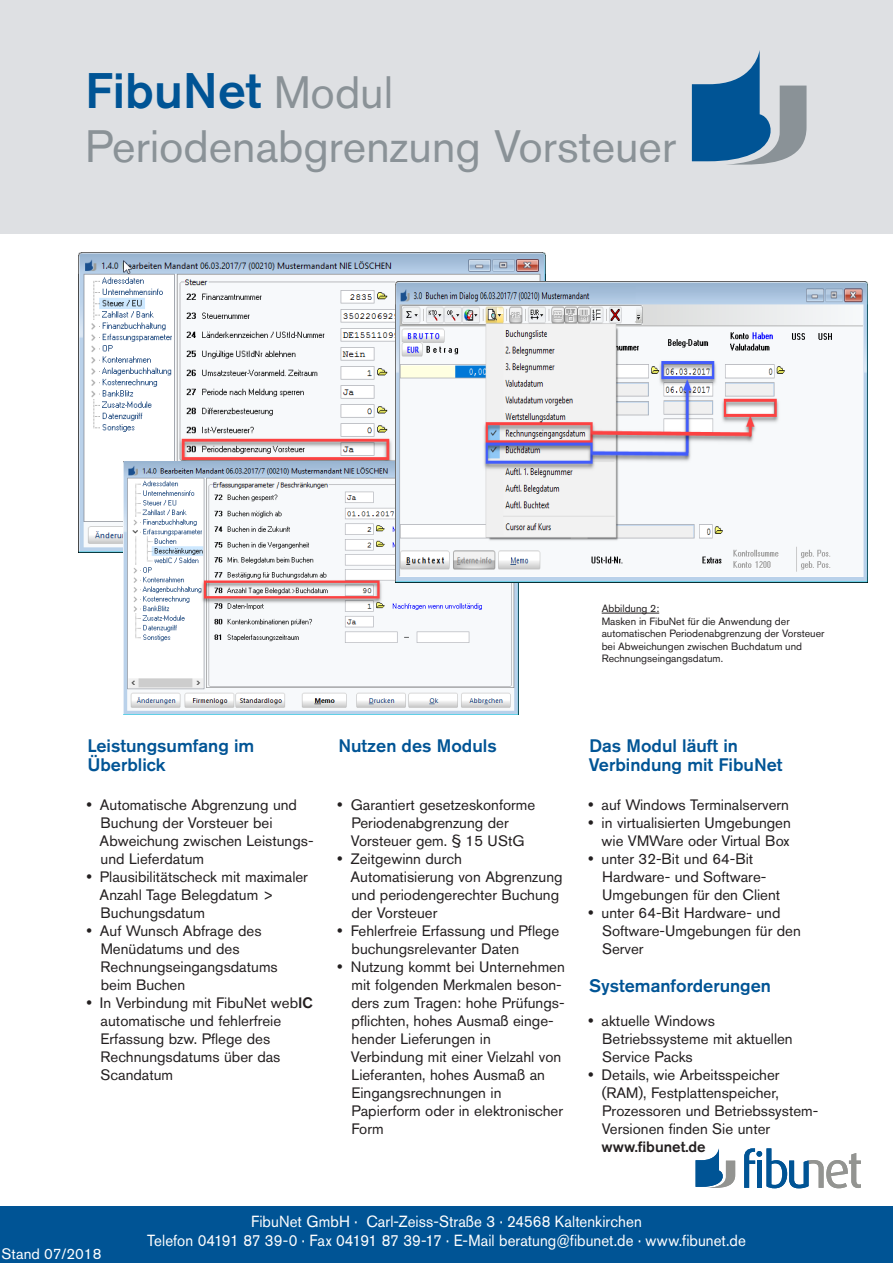
<style>
.page{position:relative;width:893px;height:1263px;background:#fff}
.page>*{position:absolute;margin:0;border:0;box-sizing:border-box;transform-origin:0 0}
.head_light{font:500 49.5px "Akzidenz Grotesk BE";color:#005495}
.head_light-2{font:45px "Akzidenz Grotesk BE";color:#8a9297}
.t1{font:500 18px/19.5px "Akzidenz Grotesk BE";color:#005495}
.t2{font:16.05px/19.2px "Akzidenz Grotesk BE";letter-spacing:.005em;color:#fff;text-align:center;scale:.94 1}
.t3{font:15px/18px "Akzidenz Grotesk BE";color:#231f20}
.t4{font:500 15px "Akzidenz Grotesk BE";color:#231f20}
.t5{font:15px "Akzidenz Grotesk BE";color:#fff}
.t6{font:10.5px/12.6px "Akzidenz Grotesk BE";color:#231f20}
.s1{font-weight:400;font-size:45px;color:#8a9297}
.s2{font-weight:500}
</style>
<div class="page">
<div style="left:0;top:1206px;width:893px;height:57px;background:#005495"></div>
<div style="left:0;top:0;width:893px;height:234px;background:#dee0e3"></div>
<svg style="left:692px;top:50px;width:114px;height:115px"></svg>
<svg style="left:744px;top:1148px;width:117px;height:40px"></svg>
<svg style="left:696px;top:1148px;width:39px;height:40px"></svg>
<hr style="left:602px;top:613px;width:57px;height:1px;background:#231f20">
<img style="left:79px;top:252px;width:466px;height:301px">
<img style="left:123px;top:461px;width:396px;height:253px">
<img style="left:395px;top:282px;width:472px;height:300px">
<p class="head_light" style="left:85px;top:60px;width:310px">FibuNet <span class="s1">Modul</span></p>
<p class="head_light-2" style="left:85px;top:120px;width:593px">Periodenabgrenzung Vorsteuer</p>
<p class="t6" style="left:602px;top:602px;width:59px">Abbildung 2:</p>
<p class="t6" style="left:602px;top:615px;width:224px">Masken in FibuNet für die Anwendung der automatischen Periodenabgrenzung der Vorsteuer bei Abweichungen zwischen Buchdatum und Rechnungseingangsdatum.</p>
<p class="t1" style="left:87px;top:735px;width:168px">Leistungsumfang im</p>
<p class="t1" style="left:87px;top:755px;width:80px">Überblick</p>
<p class="t3" style="left:100px;top:796px;width:215px;text-indent:-14px">• Automatische Abgrenzung und<br>Buchung der Vorsteuer bei<br>Abweichung zwischen Leistungs&shy;und Lieferdatum</p>
<p class="t3" style="left:100px;top:868px;width:210px;text-indent:-14px">• Plausibilitätscheck mit maximaler<br>Anzahl Tage Belegdatum &gt;<br>Buchungsdatum</p>
<p class="t3" style="left:101px;top:922px;width:179px;text-indent:-15px">• Auf Wunsch Abfrage des<br>Menüdatums und des<br>Rechnungseingangsdatums beim Buchen</p>
<p class="t3" style="left:100px;top:994px;width:214px;text-indent:-15px">• In Verbindung mit FibuNet web<span class="s2">IC </span>automatische und fehlerfreie<br>Erfassung bzw. Pflege des<br>Rechnungsdatums über das<br>Scandatum</p>
<p class="t1" style="left:338px;top:735px;width:160px">Nutzen des Moduls</p>
<p class="t3" style="left:351px;top:796px;width:186px;text-indent:-14px">• Garantiert gesetzeskonforme<br>Periodenabgrenzung der<br>Vorsteuer gem. § 15 UStG</p>
<p class="t3" style="left:350px;top:850px;width:214px;text-indent:-14px">• Zeitgewinn durch<br>Automatisierung von Abgrenzung und periodengerechter Buchung der Vorsteuer</p>
<p class="t3" style="left:352px;top:922px;width:209px;text-indent:-15px">• Fehlerfreie Erfassung und Pflege buchungsrelevanter Daten</p>
<p class="t3" style="left:351px;top:958px;width:215px;text-indent:-14px">• Nutzung kommt bei Unternehmen mit folgenden Merkmalen beson&shy;ders zum Tragen: hohe Prüfungs&shy;pflichten, hohes Ausmaß einge&shy;hender Lieferungen in<br>Verbindung mit einer Vielzahl von<br>Lieferanten, hohes Ausmaß an<br>Eingangsrechnungen in<br>Papierform oder in elektronischer<br>Form</p>
<p class="t1" style="left:589px;top:735px;width:195px">Das Modul läuft in<br>Verbindung mit FibuNet</p>
<p class="t3" style="left:587px;top:796px;width:203px">• auf Windows Terminalservern</p>
<p class="t3" style="left:587px;top:814px;width:205px">• in virtualisierten Umgebungen</p>
<p class="t3" style="left:602px;top:832px;width:189px">wie VMWare oder Virtual Box</p>
<p class="t3" style="left:602px;top:850px;width:180px;text-indent:-15px">• unter 32-Bit und 64-Bit<br>Hardware- und Software-<br>Umgebungen für den Client</p>
<p class="t3" style="left:602px;top:904px;width:200px;text-indent:-15px">• unter 64-Bit Hardware- und<br>Software-Umgebungen für den<br>Server</p>
<p class="t1" style="left:589px;top:975px;width:183px">Systemanforderungen</p>
<p class="t3" style="left:602px;top:1012px;width:192px;text-indent:-15px">• aktuelle Windows<br>Betriebssysteme mit aktuellen<br>Service Packs</p>
<p class="t3" style="left:602px;top:1066px;width:218px;text-indent:-14px">• Details, wie Arbeitsspeicher (RAM), Festplattenspeicher,<br>Prozessoren und Betriebssystem-<br>Versionen finden Sie unter</p>
<p class="t4" style="left:602px;top:1138px;width:106px">www.fibunet.de</p>
<p class="t5" style="left:2px;top:1244px;width:101px">Stand 07/2018</p>
<p class="t2" style="left:147px;top:1212px;width:638px">FibuNet GmbH · Carl-Zeiss-Straße 3 · 24568 Kaltenkirchen<br>Telefon 04191 87 39-0 · Fax 04191 87 39-17 · E-Mail beratung@fibunet.de · www.fibunet.de</p>
</div>
